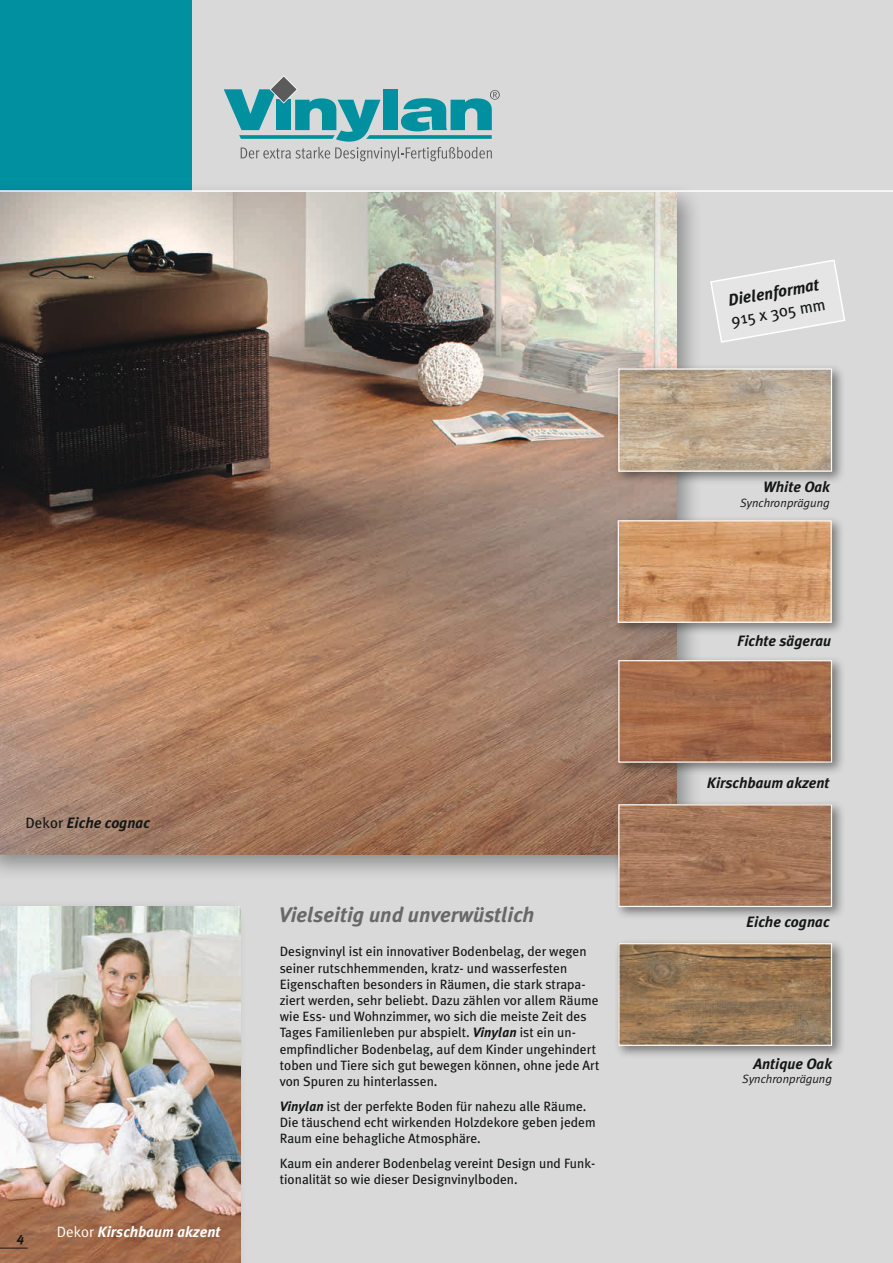
<style>
.page{position:relative;width:893px;height:1263px;background:#d9d9da}
.page>*{position:absolute;margin:0;border:0;box-sizing:border-box;transform-origin:0 0}
.t1{font:italic 700 21px "Meta Plus";color:#686868}
.t2{font:italic 700 16.5px "Meta Plus";color:#151616}
.t3{font:16.5px "Meta Plus";color:#151616}
.t4{font:italic 700 15px "Meta Plus";color:#151616}
.t5{font:italic 700 15px "Meta Plus";color:#fff}
.t6{font:13.5px/16.2px "Meta Plus";color:#151616}
.t7{font:italic 700 13.5px "Meta Plus";color:#151616}
.t8{font:italic 12px "Meta Plus Normal";color:#151616}
.s1{font-weight:400;font-style:normal}
.s2{font-family:"Meta Plus Normal";font-weight:400;font-style:normal}
.s3{font-weight:700;font-style:italic}
</style>
<div class="page">
<div style="left:0;top:0;width:191px;height:191px;background:#0090a0"></div>
<div style="left:0;top:900px;width:246px;height:363px;background:#151616;opacity:.4"></div>
<img style="left:0;top:906px;width:240px;height:357px">
<svg style="left:0;top:1248px;width:28px;height:1px"></svg>
<div style="left:0;top:182px;width:703px;height:700px;background:#151616;opacity:.4"></div>
<img style="left:0;top:192px;width:676px;height:662px">
<svg style="left:224px;top:75px;width:276px;height:86px"></svg>
<div style="left:613px;top:515px;width:232px;height:121px;background:#151616;opacity:.5"></div>
<img style="left:620px;top:522px;width:210px;height:99px">
<div style="left:618px;top:520px;width:214px;height:103px;border:1px solid #fff"></div>
<div style="left:614px;top:938px;width:231px;height:121px;background:#151616;opacity:.5"></div>
<img style="left:620px;top:945px;width:210px;height:99px">
<div style="left:618px;top:943px;width:214px;height:103px;border:1px solid #fff"></div>
<div style="left:614px;top:364px;width:231px;height:121px;background:#151616;opacity:.5"></div>
<img style="left:620px;top:370px;width:210px;height:100px">
<div style="left:618px;top:368px;width:214px;height:104px;border:1px solid #fff"></div>
<svg style="left:710px;top:259px;width:136px;height:84px"></svg>
<hr style="left:892px;top:0;width:1px;height:191px;background:#fff">
<div style="left:614px;top:655px;width:231px;height:121px;background:#151616;opacity:.5"></div>
<img style="left:620px;top:662px;width:210px;height:99px">
<div style="left:618px;top:660px;width:214px;height:103px;border:1px solid #fff"></div>
<div style="left:614px;top:799px;width:231px;height:121px;background:#151616;opacity:.5"></div>
<img style="left:620px;top:806px;width:210px;height:99px">
<div style="left:618px;top:804px;width:214px;height:103px;border:1px solid #fff"></div>
<hr style="left:0;top:190px;width:893px;height:2px;background:#fff">
<p class="t4" style="left:26px;top:815px;width:126px"><span class="s1">Dekor</span> Eiche cognac</p>
<p class="t7" style="left:17px;top:1229px;width:9px">4</p>
<p class="t5" style="left:57px;top:1223px;width:165px"><span class="s2">Dekor</span> Kirschbaum akzent</p>
<h1 class="t1" style="left:279px;top:903px;width:257px">Vielseitig und unverwüstlich</h1>
<p class="t6" style="left:280px;top:943px;width:321px">Designvinyl ist ein innovativer Bodenbelag, der wegen seiner rutschhemmenden, kratz- und wasserfesten Eigenschaften besonders in Räumen, die stark strapa&shy;ziert werden, sehr beliebt. Dazu zählen vor allem Räume wie Ess- und Wohnzimmer, wo sich die meiste Zeit des Tages Familienleben pur abspielt. <span class="s3">Vinylan</span> ist ein un&shy;empfindlicher Bodenbelag, auf dem Kinder ungehindert toben und Tiere sich gut bewegen können, ohne jede Art von Spuren zu hinterlassen.</p>
<p class="t6" style="left:280px;top:1098px;width:318px"><span class="s3">Vinylan</span> ist der perfekte Boden für nahezu alle Räume.<br>Die täuschend echt wirkenden Holzdekore geben jedem<br>Raum eine behagliche Atmosphäre.</p>
<p class="t6" style="left:280px;top:1155px;width:317px">Kaum ein anderer Bodenbelag vereint Design und Funk&shy;tionalität so wie dieser Designvinylboden.</p>
<p class="t2" style="left:726px;top:291px;width:94px;rotate:-10deg">Dielenformat</p>
<p class="t3" style="left:730px;top:311px;width:97px;rotate:-10deg">915 x 305 mm</p>
<p class="t4" style="left:763px;top:478px;width:68px">White Oak</p>
<p class="t8" style="left:740px;top:495px;width:91px">Synchronprägung</p>
<p class="t4" style="left:737px;top:632px;width:95px">Fichte sägerau</p>
<p class="t4" style="left:707px;top:774px;width:124px">Kirschbaum akzent</p>
<p class="t4" style="left:746px;top:913px;width:85px">Eiche cognac</p>
<p class="t4" style="left:753px;top:1055px;width:80px">Antique Oak</p>
<p class="t8" style="left:742px;top:1072px;width:91px">Synchronprägung</p>
</div>
